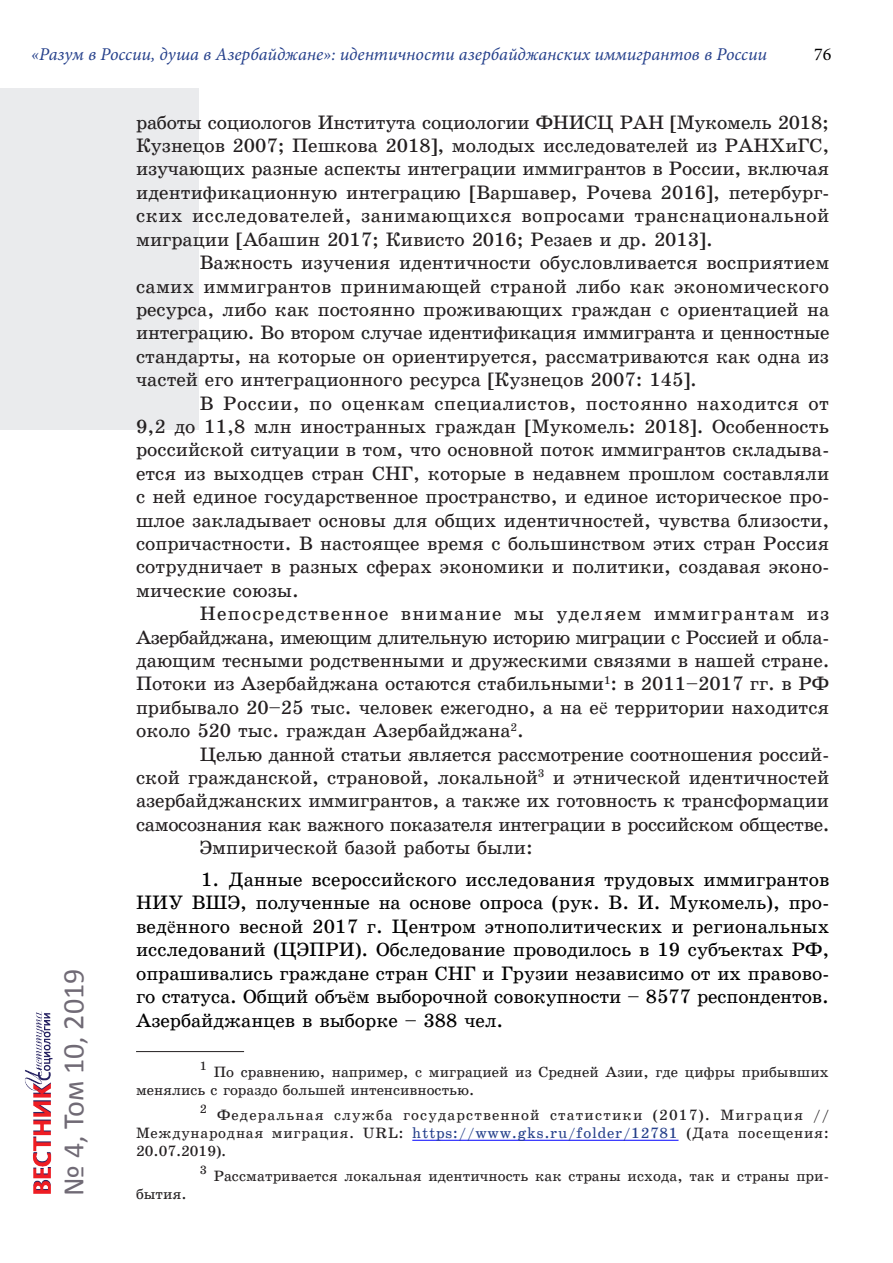
<style>
.page{position:relative;width:893px;height:1263px;background:#fff}
.page>*{position:absolute;margin:0;border:0;box-sizing:border-box;transform-origin:0 0}
.t1{font:30px "Calibri";color:#706a75}
.Текст{font:19.5px/23.4px "School Book C";color:#231f20;text-align:justify}
.t2{font:19.5px/23.4px "School Book C";color:#000;text-align:justify}
.t3{font:italic 18px "Minion Pro";color:#25408b}
.t4{font:18px "Minion Pro";color:#000}
.Сноски{font:15px/18px "School Book C";letter-spacing:.005em;color:#231f20}
.Сноски-2{font:12.3px "School Book C";color:#231f20}
.s1{font-family:"Times New Roman"}
.s2{color:#25408b}
</style>
<div class="page">
<div style="left:0;top:88px;width:198px;height:341px;background:#eaebed"></div>
<hr style="left:136px;top:1051px;width:108px;height:1px;background:#231f20">
<hr style="left:412px;top:1140px;width:266px;height:1px;background:#00f">
<img style="left:24px;top:1011px;width:29px;height:183px">
<p class="t3" style="left:31px;top:42px;width:737px">«Разум в России, душа в Азербайджане»: идентичности азербайджанских иммигрантов в России</p>
<p class="t4" style="left:814px;top:42px;width:19px">76</p>
<h1 class="t1" style="left:55px;top:1196px;width:229px;rotate:-90deg">№ 4, Том 10, 2019</h1>
<p class="Текст" style="left:136px;top:111px;width:695px">работы социологов Института социологии ФНИСЦ РАН [Мукомель 2018; Кузнецов 2007; Пешкова 2018], молодых исследователей из РАНХиГС, изучающих разные аспекты интеграции иммигрантов в России, включая идентификационную интеграцию [Варшавер, Рочева 2016], петербург&shy;ских исследователей, занимающихся вопросами транснациональной миграции [Абашин 2017; Кивисто 2016; Резаев и др. 2013].</p>
<p class="Текст" style="left:136px;top:251px;width:695px;text-indent:64px">Важность изучения идентичности обусловливается восприятием самих иммигрантов принимающей страной либо как экономического ресурса, либо как постоянно проживающих граждан с ориентацией на интеграцию. Во втором случае идентификация иммигранта и ценностные стандарты, на которые он ориентируется, рассматриваются как одна из частей его интеграционного ресурса [Кузнецов 2007: 145].</p>
<p class="Текст" style="left:136px;top:391px;width:695px;text-indent:64px">В России, по оценкам специалистов, постоянно находится от 9,2 до 11,8 млн иностранных граждан [Мукомель: 2018]. Особенность российской ситуации в том, что основной поток иммигрантов складыва&shy;ется из выходцев стран СНГ, которые в недавнем прошлом составляли с ней единое государственное пространство, и единое историческое про&shy;шлое закладывает основы для общих идентичностей, чувства близости, сопричастности. В настоящее время с большинством этих стран Россия сотрудничает в разных сферах экономики и политики, создавая эконо&shy;мические союзы.</p>
<p class="Текст" style="left:136px;top:602px;width:695px;text-indent:64px">Непосредственное внимание мы уделяем иммигрантам из Азербайджана, имеющим длительную историю миграции с Россией и обла&shy;дающим тесными родственными и дружескими связями в нашей стране.<br>Потоки из Азербайджана остаются стабильными<sup>1</sup>: в 2011–2017 гг. в РФ прибывало 20–25 тыс. человек ежегодно, а на е<span class="s1">ё</span> территории находится около 520 тыс. граждан Азербайджана<sup>2</sup>.</p>
<p class="Текст" style="left:136px;top:742px;width:695px;text-indent:64px">Целью данной статьи является рассмотрение соотношения россий&shy;ской гражданской, страновой, локальной<sup>3</sup> и этнической идентичностей азербайджанских иммигрантов, а также их готовность к трансформации самосознания как важного показателя интеграции в российском обществе.</p>
<p class="Текст" style="left:200px;top:836px;width:334px">Эмпирической базой работы были:</p>
<p class="t2" style="left:136px;top:868px;width:695px;text-indent:65px">1. Данные всероссийского исследования трудовых иммигрантов НИУ ВШЭ, полученные на основе опроса (рук. В. И. Мукомель), про&shy;вед<span class="s1">ё</span>нного весной 2017 г. Центром этнополитических и региональных исследований (ЦЭПРИ). Обследование проводилось в 19 субъектах РФ, опрашивались граждане стран СНГ и Грузии независимо от их правово&shy;го статуса. Общий объ<span class="s1">ё</span>м выборочной совокупности – 8577 респондентов.<br>Азербайджанцев в выборке – 388 чел.</p>
<p class="Сноски-2" style="left:200px;top:1059px;width:9px">1</p>
<p class="Сноски" style="left:136px;top:1063px;width:694px;text-indent:78px">По сравнению, например, с миграцией из Средней Азии, где цифры прибывших менялись с гораздо большей интенсивностью.</p>
<p class="Сноски-2" style="left:200px;top:1102px;width:9px">2</p>
<p class="Сноски" style="left:136px;top:1106px;width:695px;text-align:justify;text-indent:81px">Федеральная служба государственной статистики (2017). Миграция // Международная миграция. URL: <span class="s2">https://www.gks.ru/folder/12781</span> (Дата посещения:<br>20.07.2019).</p>
<p class="Сноски-2" style="left:200px;top:1163px;width:9px">3</p>
<p class="Сноски" style="left:214px;top:1167px;width:617px">Рассматривается локальная идентичность как страны исхода, так и страны при-</p>
<p class="Сноски" style="left:136px;top:1185px;width:52px">бытия.</p>
</div>
